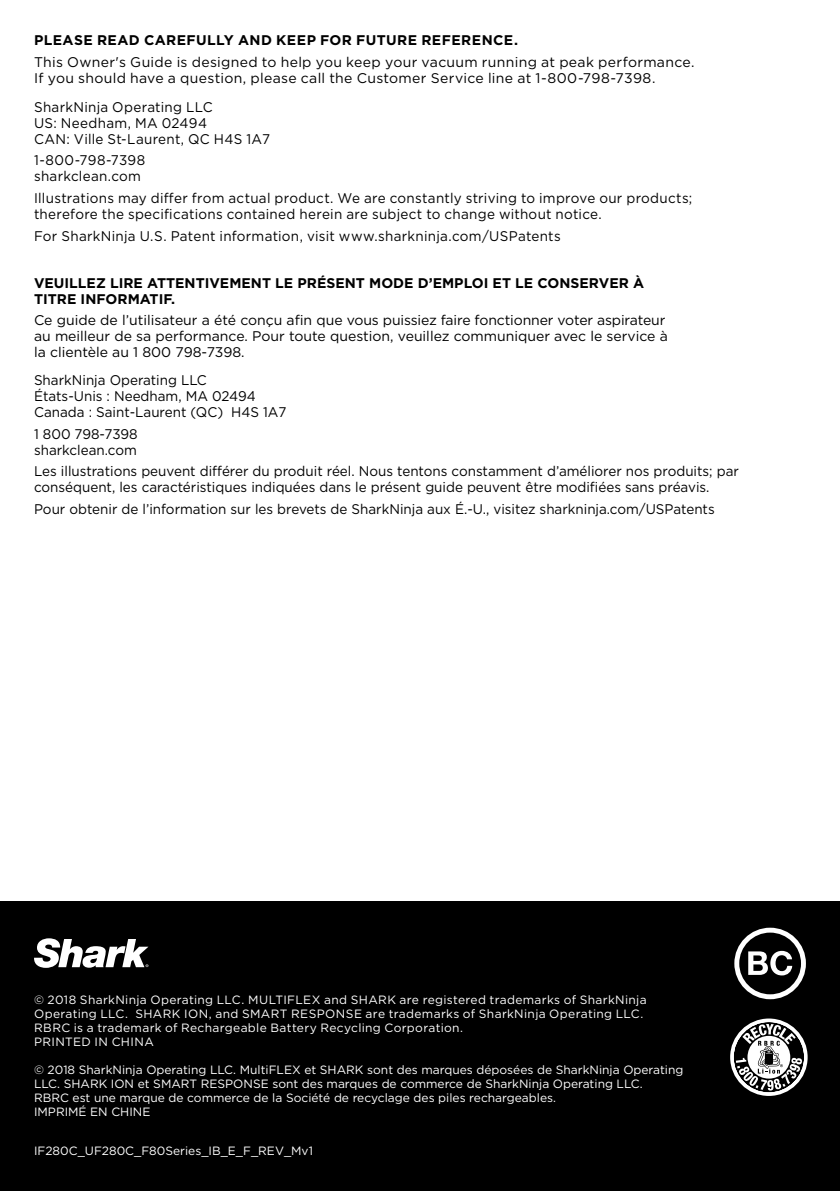
<style>
.page{position:relative;width:840px;height:1191px;background:#fff}
.page>*{position:absolute;margin:0;border:0;box-sizing:border-box;transform-origin:0 0}
.t1{font:14px/16px "Gotham";color:#000;scale:.96 1}
.t2{font:14px/16px "Gotham";letter-spacing:.02em;color:#000;scale:.96 1}
.t3{font:14px/16px "Gotham";color:#000}
.t4{font:14px/16px "Gotham";letter-spacing:.02em;color:#000}
.t5{font:700 14px/16px "Gotham";color:#000}
.t6{font:700 14px "Gotham";letter-spacing:.03em;color:#000}
.t7{font:14px/16px "Gotham";letter-spacing:.025em;color:#000;scale:.96 1}
.t8{font:12px/14px "Gotham";color:#fff}
.t9{font:12px/14px "Gotham";letter-spacing:.03em;color:#fff}
</style>
<div class="page">
<div style="left:0;top:901px;width:839px;height:290px;background:#000"></div>
<svg style="left:34px;top:938px;width:114px;height:30px"></svg>
<svg style="left:734px;top:927px;width:71px;height:72px"></svg>
<svg style="left:734px;top:1022px;width:69px;height:70px"></svg>
<div style="left:729px;top:1018px;width:78px;height:78px;border:4px solid #fff;border-radius:50%"></div>
<p class="t6" style="left:34px;top:31px;width:485px">PLEASE READ CAREFULLY AND KEEP FOR FUTURE REFERENCE.</p>
<p class="t4" style="left:34px;top:54px;width:661px">This Owner's Guide is designed to help you keep your vacuum running at peak performance.<br>If you should have a question, please call the Customer Service line at 1-800-798-7398.</p>
<p class="t2" style="left:34px;top:98px;width:247px">SharkNinja Operating LLC<br>US: Needham, MA 02494<br>CAN: Ville St-Laurent, QC H4S 1A7</p>
<p class="t7" style="left:34px;top:152px;width:117px">1-800-798-7398 sharkclean.com</p>
<p class="t2" style="left:34px;top:190px;width:686px">Illustrations may differ from actual product. We are constantly striving to improve our products; therefore the specifications contained herein are subject to change without notice.</p>
<p class="t2" style="left:34px;top:227px;width:550px">For SharkNinja U.S. Patent information, visit www.sharkninja.com/USPatents</p>
<p class="t5" style="left:34px;top:275px;width:611px">VEUILLEZ LIRE ATTENTIVEMENT LE PRÉSENT MODE D’EMPLOI ET LE CONSERVER À<br>TITRE INFORMATIF.</p>
<p class="t3" style="left:34px;top:312px;width:635px">Ce guide de l’utilisateur a été conçu afin que vous puissiez faire fonctionner voter aspirateur au meilleur de sa performance. Pour toute question, veuillez communiquer avec le service à la clientèle au 1 800 798-7398.</p>
<p class="t1" style="left:34px;top:372px;width:264px">SharkNinja Operating LLC<br>États-Unis : Needham, MA 02494<br>Canada : Saint-Laurent (QC) H4S 1A7</p>
<p class="t1" style="left:34px;top:425px;width:109px">1 800 798-7398 sharkclean.com</p>
<p class="t1" style="left:34px;top:463px;width:735px">Les illustrations peuvent différer du produit réel. Nous tentons constamment d’améliorer nos produits; par conséquent, les caractéristiques indiquées dans le présent guide peuvent être modifiées sans préavis.</p>
<p class="t1" style="left:34px;top:501px;width:710px">Pour obtenir de l’information sur les brevets de SharkNinja aux É.-U., visitez sharkninja.com/USPatents</p>
<p class="t9" style="left:34px;top:992px;width:613px">© 2018 SharkNinja Operating LLC. MULTIFLEX and SHARK are registered trademarks of SharkNinja Operating LLC. SHARK ION, and SMART RESPONSE are trademarks of SharkNinja Operating LLC.<br>RBRC is a trademark of Rechargeable Battery Recycling Corporation.<br>PRINTED IN CHINA</p>
<p class="t8" style="left:34px;top:1062px;width:650px">© 2018 SharkNinja Operating LLC. MultiFLEX et SHARK sont des marques déposées de SharkNinja Operating LLC. SHARK ION et SMART RESPONSE sont des marques de commerce de SharkNinja Operating LLC.<br>RBRC est une marque de commerce de la Société de recyclage des piles rechargeables.<br>IMPRIMÉ EN CHINE</p>
<p class="t8" style="left:34px;top:1143px;width:280px">IF280C_UF280C_F80Series_IB_E_F_REV_Mv1</p>
</div>
